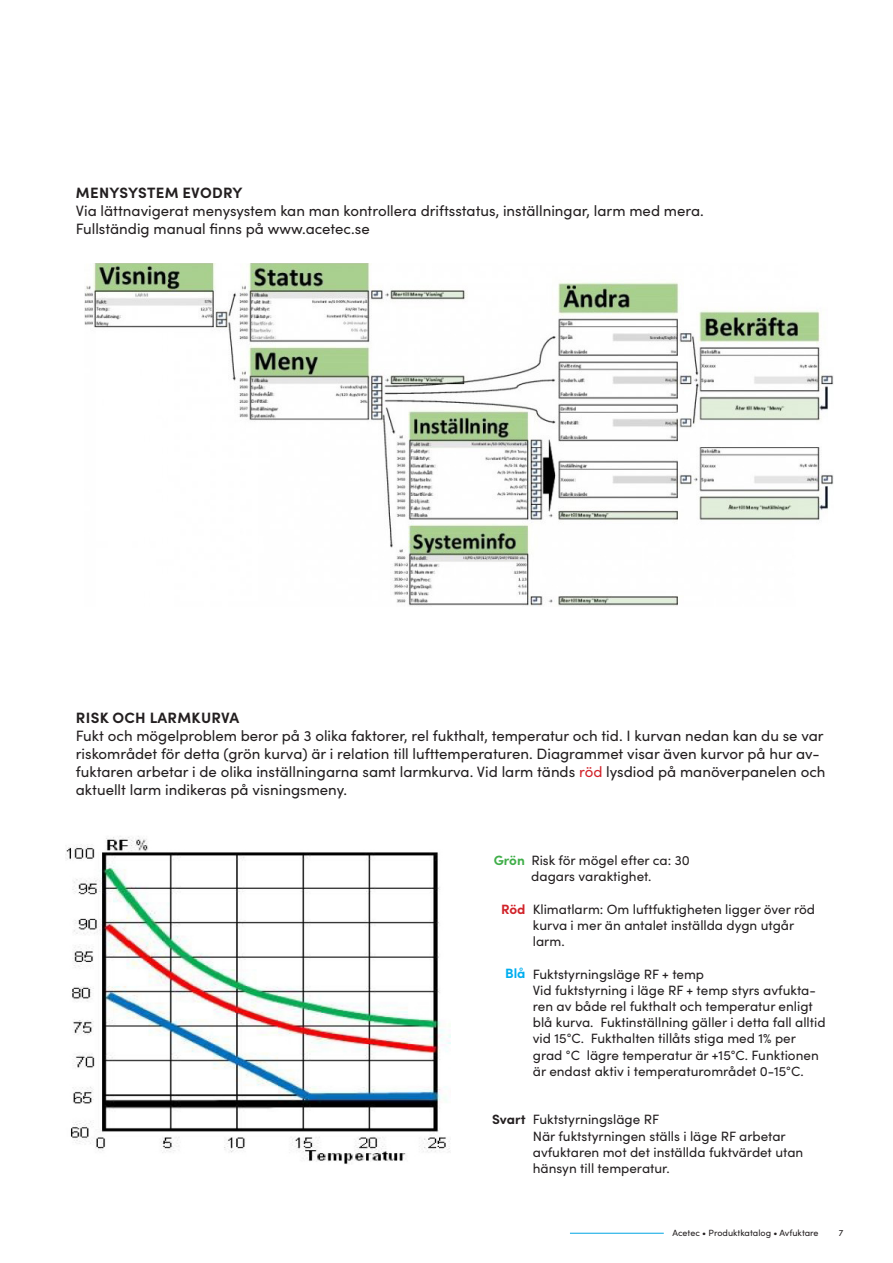
<style>
.page{position:relative;width:893px;height:1263px;background:#fff}
.page>*{position:absolute;margin:0;border:0;box-sizing:border-box;transform-origin:0 0}
.t1{font:15px/18px "Sofia Pro";color:#231f20}
.t2{font:700 15px "Sofia Pro";letter-spacing:.02em;color:#231f20}
.t3{font:13.5px/16.2px "Sofia Pro";color:#231f20}
.t4{font:700 13.5px "Sofia Pro";letter-spacing:-.005em;color:#231f20}
.t5{font:700 13.5px "Sofia Pro";color:#d1232a}
.t6{font:700 13.5px "Sofia Pro";color:#00aeef}
.t7{font:9px "Sofia Pro";color:#231f20}
.s1{font-weight:700}
.s2{color:#d1232a}
.s3{font-weight:700;color:#40ae49}
</style>
<div class="page">
<hr style="left:570px;top:1233px;width:94px;height:1px;background:#00a5e3">
<img style="left:66px;top:836px;width:384px;height:328px">
<img style="left:85px;top:263px;width:748px;height:343px">
<p class="t2" style="left:76px;top:181px;width:168px">MENYSYSTEM EVODRY</p>
<p class="t1" style="left:76px;top:201px;width:629px">Via lättnavigerat menysystem kan man kontrollera driftsstatus, inställningar, larm med mera.</p>
<p class="t1" style="left:76px;top:219px;width:295px">Fullständig manual finns på www.acetec.se</p>
<p class="t1" style="left:76px;top:708px;width:751px"><span class="s1">RISK OCH LARMKURVA<br></span>Fukt och mögelproblem beror på 3 olika faktorer, rel fukthalt, temperatur och tid. I kurvan nedan kan du se var riskområdet för detta (grön kurva) är i relation till lufttemperaturen. Diagrammet visar även kurvor på hur av&shy;fuktaren arbetar i de olika inställningarna samt larmkurva. Vid larm tänds <span class="s2">röd</span> lysdiod på manöverpanelen och aktuellt larm indikeras på visningsmeny.</p>
<p class="t3" style="left:494px;top:851px;width:198px;text-align:center"><span class="s3">Grön</span> Risk för mögel efter ca: 30 dagars varaktighet.</p>
<p class="t3" style="left:533px;top:900px;width:284px">Klimatlarm: Om luftfuktigheten ligger över röd kurva i mer än antalet inställda dygn utgår larm.</p>
<p class="t3" style="left:533px;top:965px;width:173px">Fuktstyrningsläge RF + temp</p>
<p class="t3" style="left:533px;top:981px;width:294px">Vid fuktstyrning i läge RF + temp styrs avfukta&shy;ren av både rel fukthalt och temperatur enligt blå kurva. Fuktinställning gäller i detta fall alltid vid 15°C. Fukthalten tillåts stiga med 1% per grad °C lägre temperatur är +15°C. Funktionen är endast aktiv i temperaturområdet 0-15°C.</p>
<p class="t3" style="left:533px;top:1111px;width:272px">Fuktstyrningsläge RF<br>När fuktstyrningen ställs i läge RF arbetar avfuktaren mot det inställda fuktvärdet utan hänsyn till temperatur.</p>
<p class="t5" style="left:501px;top:899px;width:26px">Röd</p>
<p class="t6" style="left:505px;top:962px;width:22px">Blå</p>
<p class="t4" style="left:492px;top:1108px;width:35px">Svart</p>
<p class="t7" style="left:672px;top:1226px;width:148px">Acetec • Produktkatalog • Avfuktare</p>
<p class="t7" style="left:839px;top:1226px;width:6px">7</p>
</div>
